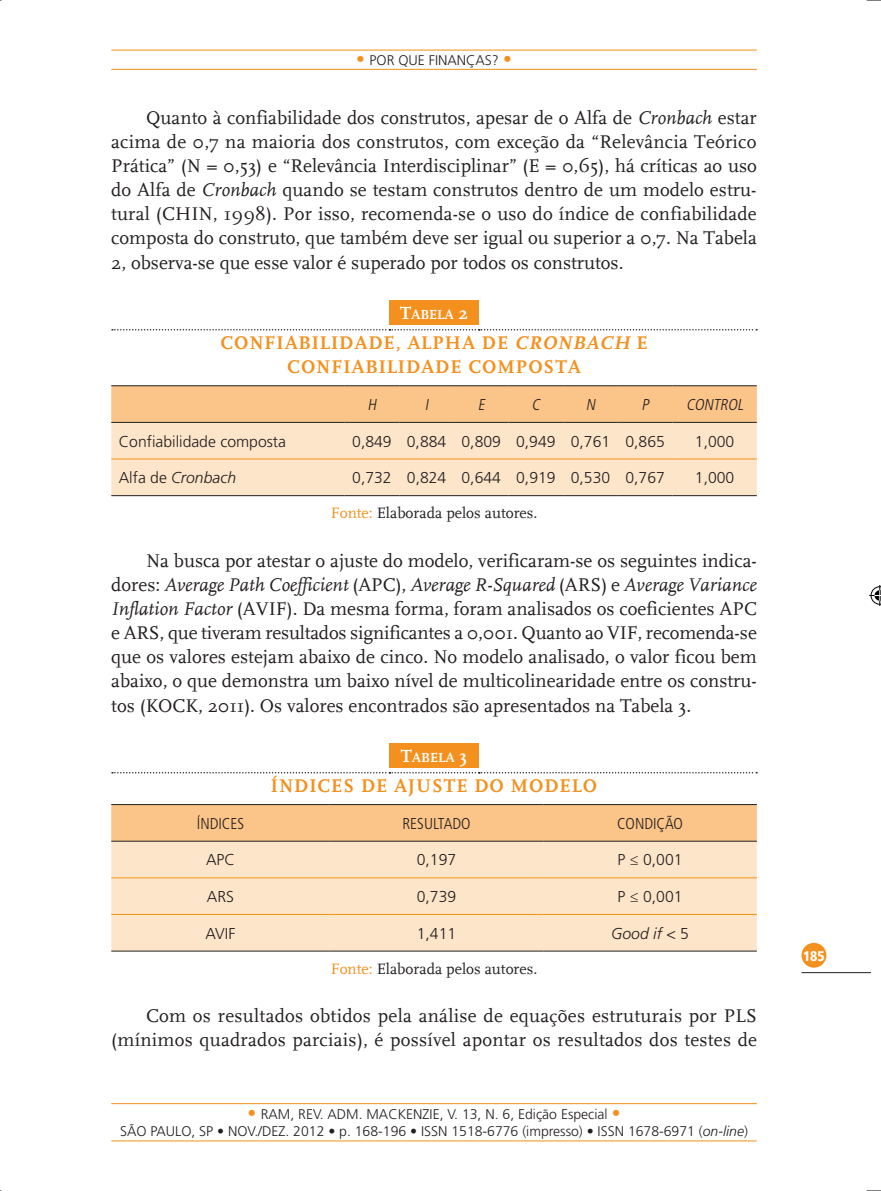
<style>
.page{position:relative;width:881px;height:1191px;background:#fff}
.page>*{position:absolute;margin:0;border:0;box-sizing:border-box;transform-origin:0 0}
.t1{font:19.25px/24.2px "FF Scala Definitiver";color:#231f20;text-align:justify}
.t2{font:700 19.25px/24.2px "FF Scala Definitiver";letter-spacing:.05em;color:#f4901d;text-align:center}
.t3{font:italic 19.25px "FF Scala Definitive";color:#231f20}
.t4{font:300 15.75px "Frutiger LT Std";color:#231f20}
.t5{font:15.75px "FF Scala Definitiver";color:#231f20}
.t6{font:300 condensed 15.75px "Frutiger LT Std";color:#231f20}
.t7{font:italic 300 15.75px "Frutiger LT Std";color:#231f20}
.t8{font:italic 300 condensed 15.75px "Frutiger LT Std";color:#231f20}
.t9{font:300 14px/16.8px "Frutiger LT Std";color:#231f20;text-align:center}
.t10{font:900 condensed 14px "Frutiger LT Std";color:#fff}
.t11{font:700 13.83px "FF Scala Definitiver";color:#fff}
.s1{font-size:17.5px;color:#f4901d}
.s2{font-family:"FF Scala Definitive";font-style:italic}
.s3{font-size:18.38px}
.s4{font-style:italic}
.s5{font-style:normal}
.s6{color:#f4901d}
.s7{font-family:"FF Scala Definitiver";font-style:normal}
</style>
<div class="page">
<div style="left:801px;top:943px;width:24px;height:24px;background:#f4901d;border-radius:50%"></div>
<hr style="left:801px;top:972px;width:69px;height:1px;background:#231f20">
<hr style="left:111px;top:69px;width:645px;height:1px;background:#f4901d">
<hr style="left:111px;top:50px;width:645px;height:1px;background:#f4901d">
<hr style="left:111px;top:1140px;width:645px;height:1px;background:#f4901d">
<hr style="left:111px;top:1103px;width:645px;height:1px;background:#f4901d">
<div style="left:389px;top:300px;width:89px;height:24px;background:#f4901d"></div>
<svg style="left:112px;top:329px;width:644px;height:1px"></svg>
<div style="left:111px;top:386px;width:645px;height:36px;background:#fbc488"></div>
<div style="left:111px;top:423px;width:645px;height:72px;background:#fde5c9"></div>
<hr style="left:111px;top:385px;width:233px;height:1px;background:#231f20">
<hr style="left:344px;top:385px;width:55px;height:1px;background:#231f20">
<hr style="left:399px;top:385px;width:54px;height:1px;background:#231f20">
<hr style="left:453px;top:385px;width:55px;height:1px;background:#231f20">
<hr style="left:508px;top:385px;width:55px;height:1px;background:#231f20">
<hr style="left:563px;top:385px;width:54px;height:1px;background:#231f20">
<hr style="left:617px;top:385px;width:55px;height:1px;background:#231f20">
<hr style="left:672px;top:385px;width:84px;height:1px;background:#231f20">
<hr style="left:111px;top:422px;width:233px;height:1px;background:#231f20">
<hr style="left:344px;top:422px;width:55px;height:1px;background:#231f20">
<hr style="left:399px;top:422px;width:54px;height:1px;background:#231f20">
<hr style="left:453px;top:422px;width:55px;height:1px;background:#231f20">
<hr style="left:508px;top:422px;width:55px;height:1px;background:#231f20">
<hr style="left:563px;top:422px;width:54px;height:1px;background:#231f20">
<hr style="left:617px;top:422px;width:55px;height:1px;background:#231f20">
<hr style="left:672px;top:422px;width:84px;height:1px;background:#231f20">
<hr style="left:111px;top:495px;width:233px;height:1px;background:#231f20">
<hr style="left:344px;top:495px;width:55px;height:1px;background:#231f20">
<hr style="left:399px;top:495px;width:54px;height:1px;background:#231f20">
<hr style="left:453px;top:495px;width:55px;height:1px;background:#231f20">
<hr style="left:508px;top:495px;width:55px;height:1px;background:#231f20">
<hr style="left:563px;top:495px;width:54px;height:1px;background:#231f20">
<hr style="left:617px;top:495px;width:55px;height:1px;background:#231f20">
<hr style="left:672px;top:495px;width:84px;height:1px;background:#231f20">
<hr style="left:111px;top:458px;width:233px;height:1px;background:#f4901d">
<hr style="left:344px;top:458px;width:55px;height:1px;background:#f4901d">
<hr style="left:399px;top:458px;width:54px;height:1px;background:#f4901d">
<hr style="left:453px;top:458px;width:55px;height:1px;background:#f4901d">
<hr style="left:508px;top:458px;width:55px;height:1px;background:#f4901d">
<hr style="left:563px;top:458px;width:54px;height:1px;background:#f4901d">
<hr style="left:617px;top:458px;width:55px;height:1px;background:#f4901d">
<hr style="left:672px;top:458px;width:84px;height:1px;background:#f4901d">
<div style="left:389px;top:742px;width:89px;height:25px;background:#f4901d"></div>
<svg style="left:112px;top:772px;width:644px;height:1px"></svg>
<div style="left:111px;top:805px;width:645px;height:35px;background:#fbc488"></div>
<div style="left:111px;top:841px;width:645px;height:109px;background:#fde5c9"></div>
<hr style="left:111px;top:804px;width:218px;height:1px;background:#231f20">
<hr style="left:329px;top:804px;width:214px;height:1px;background:#231f20">
<hr style="left:543px;top:804px;width:213px;height:1px;background:#231f20">
<hr style="left:111px;top:840px;width:218px;height:1px;background:#231f20">
<hr style="left:329px;top:840px;width:214px;height:1px;background:#231f20">
<hr style="left:543px;top:840px;width:213px;height:1px;background:#231f20">
<hr style="left:111px;top:950px;width:218px;height:1px;background:#231f20">
<hr style="left:329px;top:950px;width:214px;height:1px;background:#231f20">
<hr style="left:543px;top:950px;width:213px;height:1px;background:#231f20">
<hr style="left:111px;top:877px;width:218px;height:1px;background:#f4901d">
<hr style="left:329px;top:877px;width:214px;height:1px;background:#f4901d">
<hr style="left:543px;top:877px;width:213px;height:1px;background:#f4901d">
<hr style="left:111px;top:914px;width:218px;height:1px;background:#f4901d">
<hr style="left:329px;top:914px;width:214px;height:1px;background:#f4901d">
<hr style="left:543px;top:914px;width:213px;height:1px;background:#f4901d">
<svg style="left:866px;top:0;width:14px;height:1px"></svg>
<svg style="left:866px;top:1190px;width:14px;height:1px"></svg>
<svg style="left:869px;top:585px;width:11px;height:21px"></svg>
<p class="t9" style="left:356px;top:52px;width:88px"><span class="s1">•</span> por que finan</p>
<p class="t9" style="left:466px;top:52px;width:47px">ças? <span class="s1">•</span></p>
<p class="t1" style="left:111px;top:106px;width:646px;text-indent:35px">Quanto à confiabilidade dos construtos, apesar de o Alfa de <span class="s2">Cronbach</span> estar acima de 0,7 na maioria dos construtos, com exceção da “Relevância Teórico Prática” (N = 0,53) e “Relevância Interdisciplinar” (E = 0,65), há críticas ao uso do Alfa de <span class="s2">Cronbach</span> quando se testam construtos dentro de um modelo estru&shy;tural (CHIN, 1998). Por isso, recomenda-se o uso do índice de confiabilidade composta do construto, que também deve ser igual ou superior a 0,7. Na Tabela 2, observa-se que esse valor é superado por todos os construtos.</p>
<p class="t11" style="left:400px;top:307px;width:69px"><span class="s3">T</span>ABELA <span class="s3">2</span></p>
<p class="t2" style="left:220px;top:331px;width:428px">CONFIABILIDADE, ALPHA DE <span class="s4">CRONBACH</span> E<br>CONFIABILIDADE COMPOSTA</p>
<p class="t8" style="left:367px;top:395px;width:13px">H</p>
<p class="t8" style="left:424px;top:395px;width:8px">I</p>
<p class="t8" style="left:477px;top:395px;width:8px">E</p>
<p class="t8" style="left:531px;top:395px;width:10px">C</p>
<p class="t8" style="left:585px;top:395px;width:10px">N</p>
<p class="t8" style="left:641px;top:395px;width:9px">P</p>
<p class="t8" style="left:685px;top:395px;width:62px">CONTROL</p>
<p class="t4" style="left:119px;top:432px;width:169px">Confiabilidade composta</p>
<p class="t4" style="left:352px;top:432px;width:314px">0,849 0,884 0,809 0,949 0,761 0,865</p>
<p class="t4" style="left:694px;top:432px;width:41px">1,000</p>
<p class="t7" style="left:119px;top:469px;width:119px"><span class="s5">Alfa de</span> Cronbach</p>
<p class="t4" style="left:352px;top:469px;width:314px">0,732 0,824 0,644 0,919 0,530 0,767</p>
<p class="t4" style="left:694px;top:469px;width:41px">1,000</p>
<p class="t5" style="left:330px;top:504px;width:208px"><span class="s6">Fonte:</span> Elaborada pelos autores.</p>
<p class="t1" style="left:146px;top:548px;width:612px">Na busca por atestar o ajuste do modelo, verificaram-se os seguintes indica-</p>
<p class="t3" style="left:111px;top:574px;width:646px"><span class="s7">dores:</span> Average Path Coefficient <span class="s7">(APC),</span> Average R-Squared <span class="s7">(ARS) e</span> Average Variance</p>
<p class="t1" style="left:111px;top:597px;width:646px"><span class="s2">Inflation Factor</span> (AVIF). Da mesma forma, foram analisados os coeficientes APC e ARS, que tiveram resultados significantes a 0,001. Quanto ao VIF, recomenda-se que os valores estejam abaixo de cinco. No modelo analisado, o valor ficou bem abaixo, o que demonstra um baixo nível de multicolinearidade entre os constru&shy;tos (KOCK, 2011). Os valores encontrados são apresentados na Tabela 3.</p>
<p class="t11" style="left:401px;top:749px;width:68px"><span class="s3">T</span>ABELA <span class="s3">3</span></p>
<p class="t2" style="left:271px;top:774px;width:327px">ÍNDICES DE AJUSTE DO MODELO</p>
<p class="t6" style="left:197px;top:814px;width:49px">ÍNDICES</p>
<p class="t6" style="left:402px;top:814px;width:70px">RESULTADO</p>
<p class="t6" style="left:617px;top:814px;width:67px">CONDIÇÃO</p>
<p class="t4" style="left:206px;top:851px;width:30px">APC</p>
<p class="t4" style="left:416px;top:851px;width:41px">0,197</p>
<p class="t4" style="left:617px;top:851px;width:66px">P ≤ 0,001</p>
<p class="t4" style="left:207px;top:887px;width:29px">ARS</p>
<p class="t4" style="left:416px;top:887px;width:41px">0,739</p>
<p class="t4" style="left:617px;top:887px;width:66px">P ≤ 0,001</p>
<p class="t4" style="left:205px;top:924px;width:31px">AVIF</p>
<p class="t4" style="left:416px;top:924px;width:41px">1,411</p>
<p class="t7" style="left:611px;top:924px;width:79px">Good if <span class="s5">&lt; 5</span></p>
<p class="t5" style="left:330px;top:960px;width:208px"><span class="s6">Fonte:</span> Elaborada pelos autores.</p>
<p class="t1" style="left:111px;top:1004px;width:647px;text-align:right">Com os resultados obtidos pela análise de equações estruturais por PLS (mínimos quadrados parciais), é possível apontar os resultados dos testes de</p>
<p class="t9" style="left:120px;top:1106px;width:629px"><span class="s1">•</span> RAM, REV. ADM. MACKENZIE, V. 13, N. 6, Edição Especial <span class="s1">•<br></span>SÃO PAULO, SP • NOV./DEZ. 2012 • p. 168-196 • ISSN 1518-6776 (impresso) • ISSN 1678-6971 (<span class="s4">on-line</span>)</p>
<p class="t10" style="left:802px;top:947px;width:23px">185</p>
</div>
